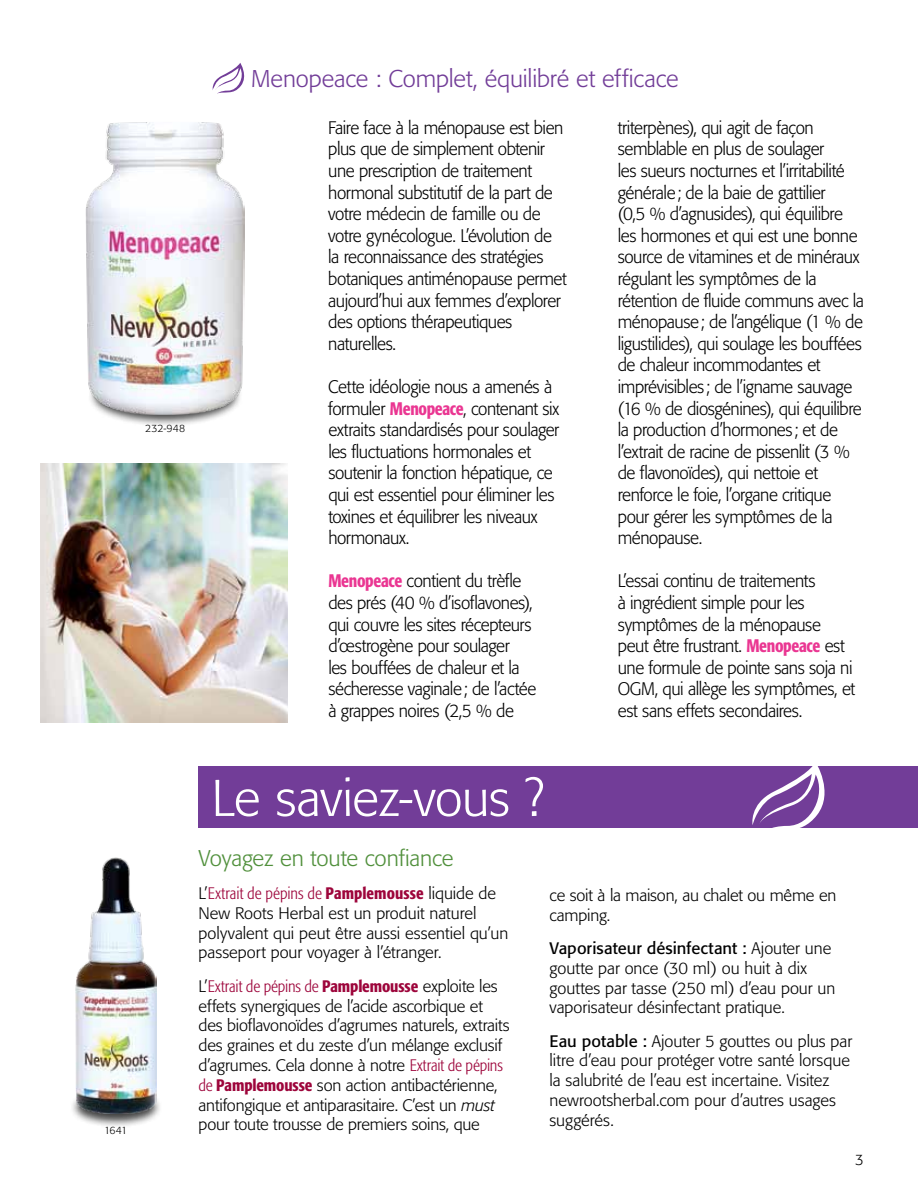
<style>
.page{position:relative;width:918px;height:1188px;background:#fff}
.page>*{position:absolute;margin:0;border:0;box-sizing:border-box;transform-origin:0 0}
.t1{font:300 51px "Formata";letter-spacing:-.015em;color:#fff}
.t2{font:300 24px "Formata";letter-spacing:-.005em;color:#723d98}
.t3{font:300 22.5px "Formata";letter-spacing:-.01em;color:#51903c}
.t4{font:300 18px/21.6px "Formata";letter-spacing:-.025em;color:#000;scale:.95 1}
.t5{font:300 16.5px/19.8px "Formata";letter-spacing:-.005em;color:#000}
.t6{font:300 15px "Formata";color:#000}
.t7{font:300 10.5px "Formata";letter-spacing:.01em;color:#000}
.s1{font-weight:500;font-stretch:condensed;color:#ea3692}
.s2{font-stretch:condensed;color:#9d053b}
.s3{font-weight:500;font-stretch:condensed;color:#9d053b}
.s4{font-style:italic}
.s5{font-weight:400}
</style>
<div class="page">
<div style="left:88px;top:364px;width:155px;height:64px;background:#000;opacity:.75"></div>
<img style="left:85px;top:122px;width:159px;height:292px">
<svg style="left:212px;top:63px;width:33px;height:31px"></svg>
<div style="left:69px;top:1086px;width:93px;height:43px;background:#000;opacity:.75"></div>
<div style="left:199px;top:767px;width:719px;height:61px;background:#723d98"></div>
<svg style="left:749px;top:766px;width:86px;height:62px"></svg>
<img style="left:75px;top:857px;width:81px;height:257px">
<img style="left:40px;top:464px;width:247px;height:258px">
<p class="t7" style="left:145px;top:422px;width:42px">232-948</p>
<h2 class="t2" style="left:251px;top:64px;width:429px">Menopeace : Complet, équilibré et efficace</h2>
<p class="t4" style="left:328px;top:117px;width:252px">Faire face à la ménopause est bien plus que de simplement obtenir une prescription de traitement hormonal substitutif de la part de votre médecin de famille ou de votre gynécologue. L’évolution de la reconnaissance des stratégies botaniques antiménopause permet aujourd’hui aux femmes d’explorer des options thérapeutiques naturelles.</p>
<p class="t4" style="left:328px;top:376px;width:245px">Cette idéologie nous a amenés à formuler <span class="s1">Menopeace</span>, contenant six extraits standardisés pour soulager les fluctuations hormonales et soutenir la fonction hépatique, ce qui est essentiel pour éliminer les toxines et équilibrer les niveaux hormonaux.</p>
<p class="t4" style="left:328px;top:570px;width:220px"><span class="s1">Menopeace</span> contient du trèfle des prés (40 % d’isoflavones), qui couvre les sites récepteurs d’œstrogène pour soulager<br>les bouffées de chaleur et la sécheresse vaginale; de l’actée à grappes noires (2,5 % de</p>
<p class="t4" style="left:618px;top:117px;width:261px">triterpènes), qui agit de façon semblable en plus de soulager<br>les sueurs nocturnes et l’irritabilité générale; de la baie de gattilier<br>(0,5 % d’agnusides), qui équilibre les hormones et qui est une bonne source de vitamines et de minéraux régulant les symptômes de la rétention de fluide communs avec la ménopause; de l’angélique (1 % de ligustilides), qui soulage les bouffées de chaleur incommodantes et imprévisibles; de l’igname sauvage (16 % de diosgénines), qui équilibre la production d’hormones; et de l’extrait de racine de pissenlit (3 % de flavonoïdes), qui nettoie et renforce le foie, l’organe critique pour gérer les symptômes de la ménopause.</p>
<p class="t4" style="left:618px;top:570px;width:252px">L’essai continu de traitements<br>à ingrédient simple pour les symptômes de la ménopause peut être frustrant. <span class="s1">Menopeace</span> est une formule de pointe sans soja ni<br>OGM, qui allège les symptômes, et est sans effets secondaires.</p>
<p class="t7" style="left:104px;top:1124px;width:25px">1641</p>
<h1 class="t1" style="left:212px;top:768px;width:334px">Le saviez-vous ?</h1>
<p class="t3" style="left:199px;top:845px;width:256px">Voyagez en toute confiance</p>
<p class="t5" style="left:199px;top:883px;width:311px">L’<span class="s2">Extrait de pépins de</span> <span class="s3">Pamplemousse</span> liquide de New Roots Herbal est un produit naturel polyvalent qui peut être aussi essentiel qu’un passeport pour voyager à l’étranger.</p>
<p class="t5" style="left:199px;top:976px;width:313px">L’<span class="s2">Extrait de pépins de</span> <span class="s3">Pamplemousse</span> exploite les effets synergiques de l’acide ascorbique et des bioflavonoïdes d’agrumes naturels, extraits des graines et du zeste d’un mélange exclusif d’agrumes. Cela donne à notre <span class="s2">Extrait de pépins de</span> <span class="s3">Pamplemousse</span> son action antibactérienne, antifongique et antiparasitaire. C’est un <span class="s4">must </span>pour toute trousse de premiers soins, que</p>
<p class="t5" style="left:550px;top:885px;width:288px">ce soit à la maison, au chalet ou même en camping.</p>
<p class="t5" style="left:550px;top:938px;width:287px"><span class="s5">Vaporisateur désinfectant :</span> Ajouter une goutte par once (30 ml) ou huit à dix gouttes par tasse (250 ml) d’eau pour un vaporisateur désinfectant pratique.</p>
<p class="t5" style="left:550px;top:1031px;width:304px"><span class="s5">Eau potable :</span> Ajouter 5 gouttes ou plus par litre d’eau pour protéger votre santé lorsque la salubrité de l’eau est incertaine. Visitez newrootsherbal.com pour d’autres usages suggérés.</p>
<p class="t6" style="left:855px;top:1151px;width:10px">3</p>
</div>
